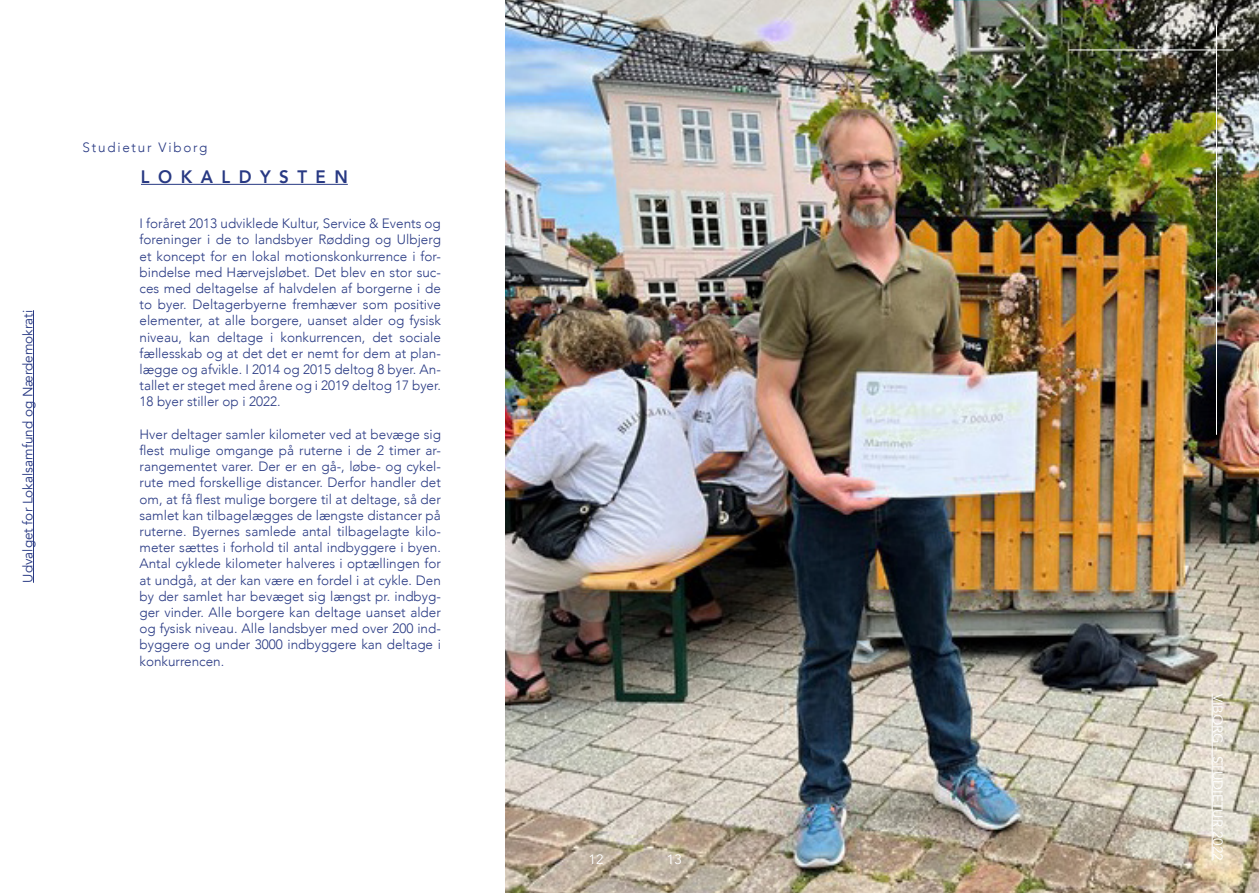
<style>
.page{position:relative;width:1259px;height:893px;background:#fff}
.page>*{position:absolute;margin:0;border:0;box-sizing:border-box;transform-origin:0 0}
.t1{font:800 18px "Avenir";letter-spacing:.5em;color:#283983;scale:.94 1}
.t2{font:300 13.5px/16.2px "Avenir";color:#283983;text-align:justify}
.t3{font:13.5px "Avenir";color:#283983}
.t4{font:13.5px "Avenir";color:#fff}
.t5{font:300 13.5px "Avenir";letter-spacing:.13em;color:#283983}
</style>
<div class="page">
<img style="left:505px;top:0;width:754px;height:893px">
<hr style="left:33px;top:310px;width:1px;height:273px;background:#283983">
<hr style="left:1211px;top:693px;width:1px;height:167px;background:#fff">
<hr style="left:1216px;top:24px;width:1px;height:411px;background:#fff">
<hr style="left:1068px;top:50px;width:165px;height:1px;background:#fff">
<hr style="left:141px;top:184px;width:207px;height:1px;background:#283983">
<p class="t3" style="left:20px;top:583px;width:274px;rotate:-90deg">Udvalget for Lokalsamfund og Nærdemokrati</p>
<p class="t5" style="left:83px;top:139px;width:126px">Studietur Viborg</p>
<p class="t1" style="left:141px;top:163px;width:221px">LOKALDYSTEN</p>
<p class="t2" style="left:139px;top:215px;width:303px">I foråret 2013 udviklede Kultur, Service &amp; Events og foreninger i de to landsbyer Rødding og Ulbjerg et koncept for en lokal motionskonkurrence i for&shy;bindelse med Hærvejsløbet. Det blev en stor suc&shy;ces med deltagelse af halvdelen af borgerne i de to byer. Deltagerbyerne fremhæver som positive elementer, at alle borgere, uanset alder og fysisk niveau, kan deltage i konkurrencen, det sociale fællesskab og at det det er nemt for dem at plan&shy;lægge og afvikle. I 2014 og 2015 deltog 8 byer. An&shy;tallet er steget med årene og i 2019 deltog 17 byer.<br>18 byer stiller op i 2022.</p>
<p class="t2" style="left:139px;top:426px;width:303px">Hver deltager samler kilometer ved at bevæge sig flest mulige omgange på ruterne i de 2 timer ar&shy;rangementet varer. Der er en gå-, løbe- og cykel&shy;rute med forskellige distancer. Derfor handler det om, at få flest mulige borgere til at deltage, så der samlet kan tilbagelægges de længste distancer på ruterne. Byernes samlede antal tilbagelagte kilo&shy;meter sættes i forhold til antal indbyggere i byen.<br>Antal cyklede kilometer halveres i optællingen for at undgå, at der kan være en fordel i at cykle. Den by der samlet har bevæget sig længst pr. indbyg&shy;ger vinder. Alle borgere kan deltage uanset alder og fysisk niveau. Alle landsbyer med over 200 ind&shy;byggere og under 3000 indbyggere kan deltage i konkurrencen.</p>
<p class="t4" style="left:588px;top:852px;width:17px">12</p>
<p class="t4" style="left:667px;top:852px;width:17px">13</p>
<p class="t4" style="left:1225px;top:693px;width:168px;rotate:90deg">VIBORG - STUDIETUR 2022</p>
</div>
